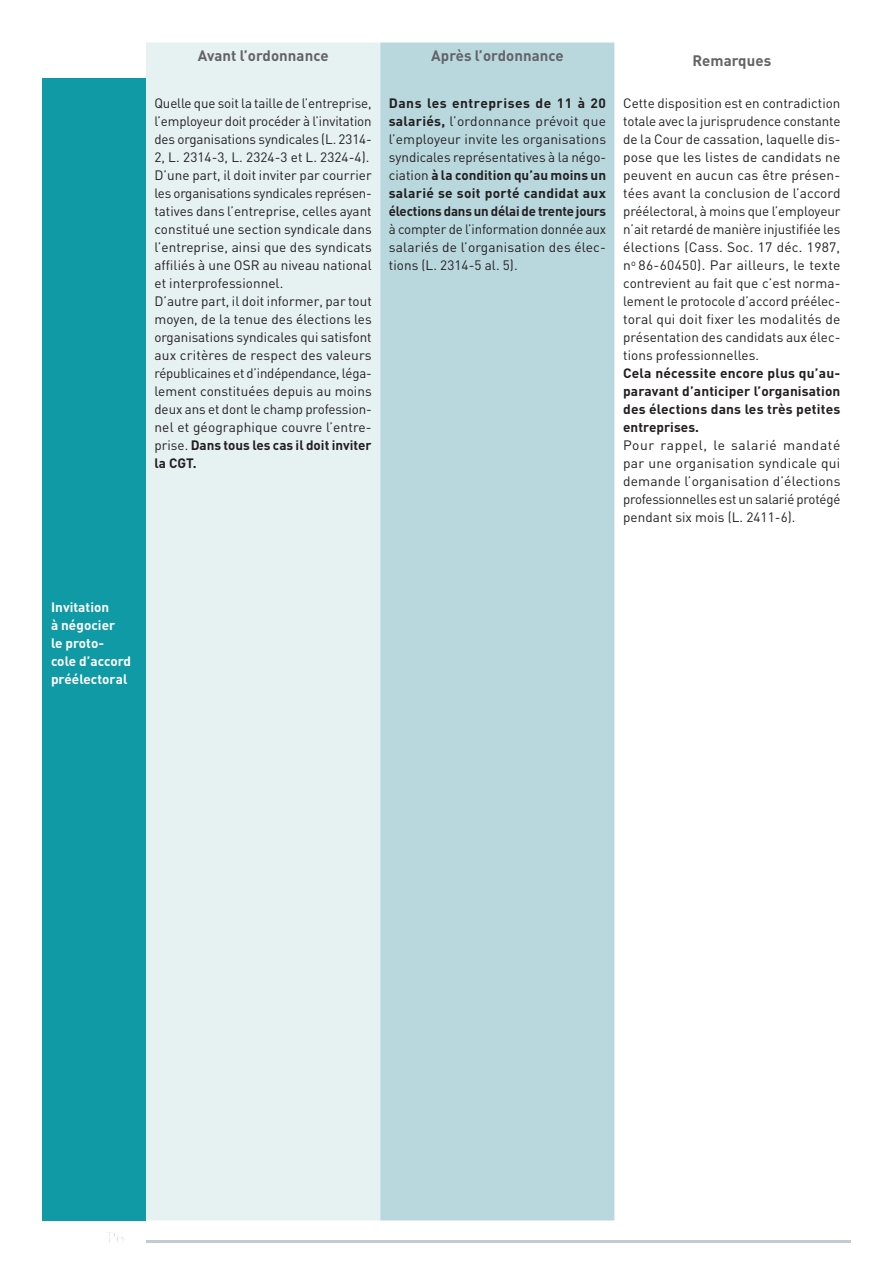
<style>
.page{position:relative;width:893px;height:1263px;background:#fff}
.page>*{position:absolute;margin:0;border:0;box-sizing:border-box;transform-origin:0 0}
.t1{font:17.4px "Minion Pro";color:#c1cbd1}
.t2{font:700 15px "DIN";letter-spacing:.005em;color:#636366}
.t3{font:13.5px/18px "DIN";color:#231f20;text-align:justify}
.t4{font:700 13.5px/18px "DIN";letter-spacing:.01em;color:#231f20;text-align:justify}
.t5{font:700 13.5px/18px "DIN";letter-spacing:.005em;color:#fff}
.s1{font-weight:700}
.s2{font-weight:400}
</style>
<div class="page">
<hr style="left:146px;top:1240px;width:704px;height:2px;background:#c1cbd1">
<div style="left:146px;top:43px;width:234px;height:1177px;background:#e6f1f2"></div>
<div style="left:380px;top:43px;width:235px;height:1177px;background:#b9d8de"></div>
<div style="left:43px;top:78px;width:103px;height:1142px;background:#0f9aa5"></div>
<p class="t2" style="left:198px;top:46px;width:132px">Avant l’ordonnance</p>
<p class="t2" style="left:431px;top:46px;width:134px">Après l’ordonnance</p>
<p class="t2" style="left:692px;top:51px;width:80px">Remarques</p>
<p class="t3" style="left:154px;top:94px;width:219px;text-align:left">Quelle que soit la taille de l’entreprise, l’employeur doit procéder à l’invitation des organisations syndicales (L. 2314- 2, L. 2314-3, L. 2324-3 et L. 2324-4).<br>D’une part, il doit inviter par courrier les organisations syndicales représen&shy;tatives dans l’entreprise, celles ayant constitué une section syndicale dans l’entreprise, ainsi que des syndicats affiliés à une OSR au niveau national et interprofessionnel.<br>D’autre part, il doit informer, par tout moyen, de la tenue des élections les organisations syndicales qui satisfont aux critères de respect des valeurs républicaines et d’indépendance, léga&shy;lement constituées depuis au moins deux ans et dont le champ profession&shy;nel et géographique couvre l’entre&shy;prise. <span class="s1">Dans tous les cas il doit inviter la CGT.</span></p>
<p class="t4" style="left:389px;top:94px;width:219px">Dans les entreprises de 11 à 20 salariés, <span class="s2">l’ordonnance prévoit que l’employeur invite les organisations syndicales représentatives à la négo&shy;ciation</span> à la condition qu’au moins un salarié se soit porté candidat aux élections dans un délai de trente jours</p>
<p class="t3" style="left:389px;top:220px;width:219px">à compter de l’information donnée aux salariés de l’organisation des élec&shy;tions (L. 2314-5 al. 5).</p>
<p class="t3" style="left:623px;top:94px;width:219px">Cette disposition est en contradiction totale avec la jurisprudence constante de la Cour de cassation, laquelle dis&shy;pose que les listes de candidats ne peuvent en aucun cas être présen&shy;tées avant la conclusion de l’accord préélectoral, à moins que l’employeur n’ait retardé de manière injustifiée les élections (Cass. Soc. 17 déc. 1987, n<sup>o</sup> 86-60450). Par ailleurs, le texte contrevient au fait que c’est norma&shy;lement le protocole d’accord préélec&shy;toral qui doit fixer les modalités de présentation des candidats aux élec&shy;tions professionnelles.</p>
<p class="t4" style="left:623px;top:364px;width:219px">Cela nécessite encore plus qu’au&shy;paravant d’anticiper l’organisation des élections dans les très petites entreprises.</p>
<p class="t3" style="left:623px;top:436px;width:219px">Pour rappel, le salarié mandaté par une organisation syndicale qui demande l’organisation d’élections professionnelles est un salarié protégé pendant six mois (L. 2411-6).</p>
<p class="t5" style="left:51px;top:598px;width:82px">Invitation<br>à négocier<br>le proto&shy;cole d’accord préélectoral</p>
<p class="t1" style="left:106px;top:1225px;width:20px">P6</p>
</div>
